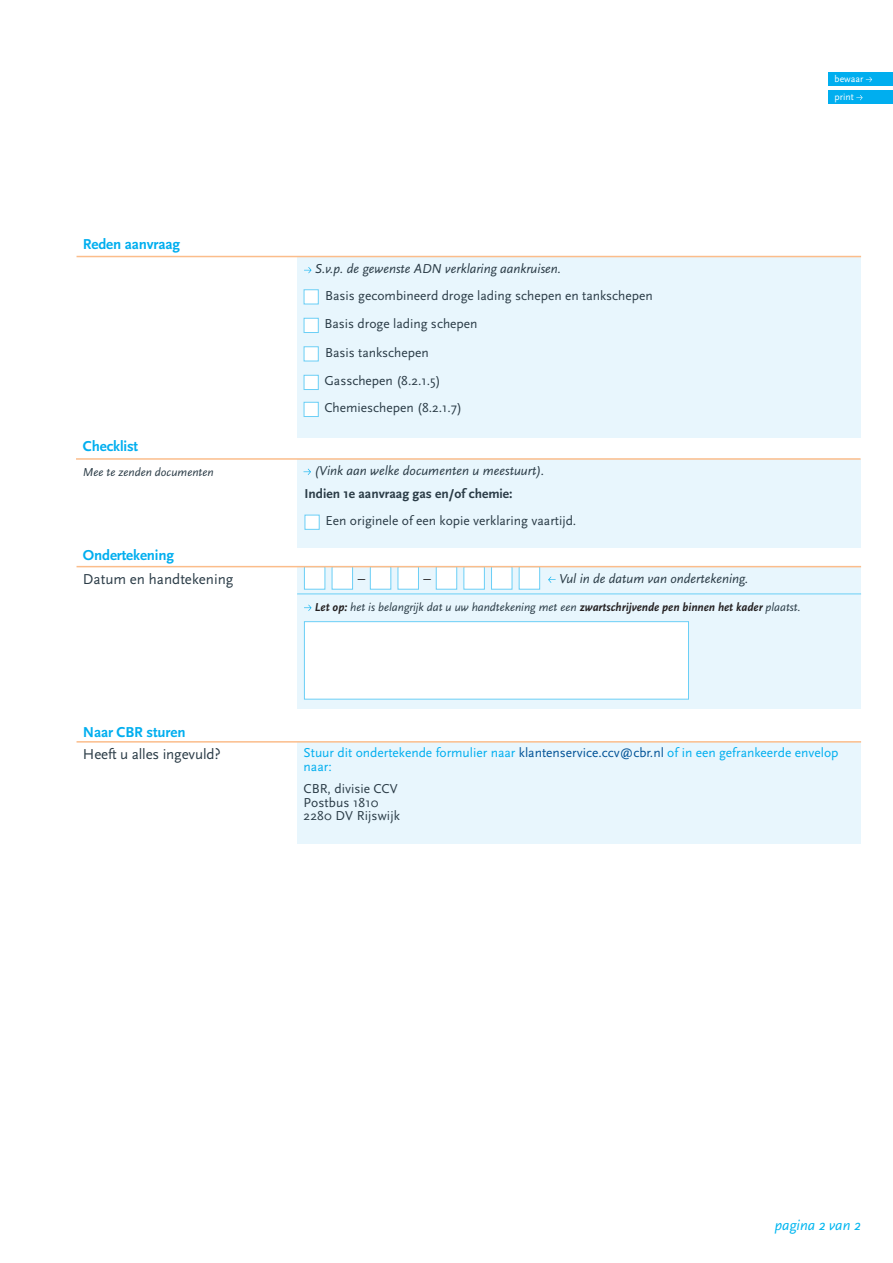
<style>
.page{position:relative;width:893px;height:1263px;background:#fff}
.page>*{position:absolute;margin:0;border:0;box-sizing:border-box;transform-origin:0 0}
.t1{font:700 15px "Scala Sans Pro";letter-spacing:-.01em;color:#00aeef}
.t2{font:15px "Scala Sans Pro";color:#2a3b46}
.t3{font:italic 15px "Scala Sans Pro";color:#00b6f0}
.t4{font:15px "Scala Sans Pro";color:#231f20}
.t5{font:13.5px/28.5px "Scala Sans Pro";color:#2a3b46}
.t6{font:italic 13.5px "Scala Sans Pro";color:#2a3b46}
.t7{font:13.5px/13.5px "Scala Sans Pro";color:#00aeef}
.t8{font:700 13.5px "Scala Sans Pro";color:#2a3b46}
.t9{font:italic 12px "Scala Sans Pro";color:#2a3b46}
.t10{font:9.75px/18.1px "Scala Sans Pro";color:#fff}
.s1{font-weight:700;color:#231f20}
.s2{color:#015397}
</style>
<div class="page">
<div style="left:298px;top:566px;width:563px;height:143px;background:#e8f6fd"></div>
<div style="left:297px;top:256px;width:564px;height:182px;background:#e8f6fd"></div>
<div style="left:297px;top:742px;width:563px;height:101px;background:#e8f6fd"></div>
<div style="left:828px;top:72px;width:65px;height:13px;background:#00aeef"></div>
<svg style="left:866px;top:77px;width:6px;height:5px"></svg>
<div style="left:828px;top:90px;width:65px;height:13px;background:#00aeef"></div>
<svg style="left:856px;top:95px;width:7px;height:5px"></svg>
<div style="left:297px;top:459px;width:564px;height:88px;background:#e8f6fd"></div>
<div style="left:304px;top:566px;width:21px;height:24px;background:#fff;border:1px solid #6bcff6"></div>
<div style="left:332px;top:566px;width:21px;height:24px;background:#fff;border:1px solid #6bcff6"></div>
<div style="left:370px;top:566px;width:21px;height:24px;background:#fff;border:1px solid #6bcff6"></div>
<div style="left:398px;top:566px;width:21px;height:24px;background:#fff;border:1px solid #6bcff6"></div>
<div style="left:436px;top:566px;width:21px;height:24px;background:#fff;border:1px solid #6bcff6"></div>
<div style="left:463px;top:566px;width:22px;height:24px;background:#fff;border:1px solid #6bcff6"></div>
<div style="left:491px;top:566px;width:21px;height:24px;background:#fff;border:1px solid #6bcff6"></div>
<div style="left:519px;top:566px;width:21px;height:24px;background:#fff;border:1px solid #6bcff6"></div>
<svg style="left:304px;top:267px;width:8px;height:6px"></svg>
<div style="left:304px;top:289px;width:15px;height:15px;background:#fff;border:1px solid #6bcff6"></div>
<div style="left:304px;top:318px;width:15px;height:15px;background:#fff;border:1px solid #6bcff6"></div>
<div style="left:304px;top:346px;width:15px;height:15px;background:#fff;border:1px solid #6bcff6"></div>
<div style="left:304px;top:375px;width:15px;height:15px;background:#fff;border:1px solid #6bcff6"></div>
<div style="left:304px;top:402px;width:15px;height:15px;background:#fff;border:1px solid #6bcff6"></div>
<svg style="left:548px;top:576px;width:8px;height:7px"></svg>
<svg style="left:304px;top:604px;width:8px;height:7px"></svg>
<div style="left:304px;top:621px;width:385px;height:78px;background:#fff;border:1px solid #6bcff6"></div>
<hr style="left:297px;top:593px;width:564px;height:1px;background:#6bcff6">
<svg style="left:303px;top:469px;width:8px;height:6px"></svg>
<div style="left:305px;top:515px;width:15px;height:15px;background:#fff;border:1px solid #6bcff6"></div>
<hr style="left:77px;top:741px;width:784px;height:2px;background:#fbbd8b">
<hr style="left:77px;top:256px;width:784px;height:1px;background:#fbbd8b">
<hr style="left:77px;top:566px;width:784px;height:1px;background:#fbbd8b">
<hr style="left:76px;top:458px;width:785px;height:2px;background:#fbbd8b">
<p class="t1" style="left:83px;top:233px;width:99px">Reden aanvraag</p>
<p class="t1" style="left:83px;top:436px;width:57px">Checklist</p>
<p class="t9" style="left:83px;top:464px;width:132px">Mee te zenden documenten</p>
<p class="t1" style="left:83px;top:545px;width:93px">Ondertekening</p>
<p class="t2" style="left:83px;top:569px;width:152px">Datum en handtekening</p>
<p class="t1" style="left:83px;top:722px;width:104px">Naar CBR sturen</p>
<p class="t2" style="left:83px;top:744px;width:139px">Heeft u alles ingevuld?</p>
<p class="t10" style="left:834px;top:70px;width:30px">bewaar print</p>
<p class="t6" style="left:315px;top:260px;width:248px">S.v.p. de gewenste ADN verklaring aankruisen.</p>
<p class="t5" style="left:324px;top:281px;width:330px">Basis gecombineerd droge lading schepen en tankschepen<br>Basis droge lading schepen<br>Basis tankschepen<br>Gasschepen (8.2.1.5)</p>
<p class="t5" style="left:324px;top:393px;width:139px">Chemieschepen (8.2.1.7)</p>
<p class="t6" style="left:314px;top:462px;width:232px">(Vink aan welke documenten u meestuurt).</p>
<p class="t8" style="left:305px;top:484px;width:210px">Indien 1e aanvraag gas en/of chemie:</p>
<p class="t5" style="left:326px;top:506px;width:252px">Een originele of een kopie verklaring vaartijd.</p>
<p class="t6" style="left:559px;top:569px;width:191px">Vul in de datum van ondertekening.</p>
<p class="t9" style="left:315px;top:599px;width:487px"><span class="s1">Let op:</span> het is belangrijk dat u uw handtekening met een <span class="s1">zwartschrijvende pen binnen het kader</span> plaatst.</p>
<p class="t4" style="left:358px;top:568px;width:9px">–</p>
<p class="t4" style="left:424px;top:568px;width:9px">–</p>
<p class="t7" style="left:304px;top:745px;width:536px">Stuur dit ondertekende formulier naar <span class="s2">klantenservice.ccv@cbr.nl</span> of in een gefrankeerde envelop naar:</p>
<p class="t5" style="left:304px;top:781px;width:98px;line-height:13.5px">CBR, divisie CCV<br>Postbus 1810<br>2280 DV Rijswijk</p>
<p class="t3" style="left:775px;top:1215px;width:87px">pagina 2 van 2</p>
</div>
